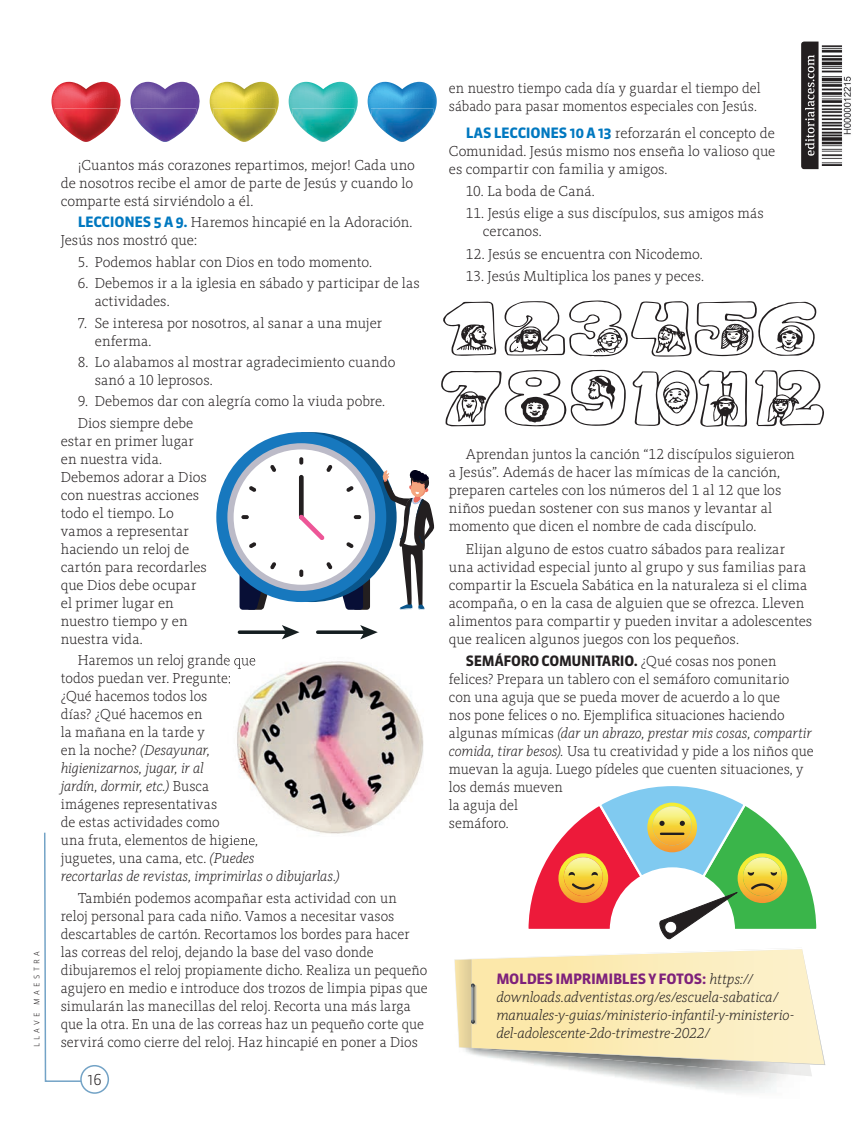
<style>
.page{position:relative;width:866px;height:1121px;background:#fff}
.page>*{position:absolute;margin:0;border:0;box-sizing:border-box;transform-origin:0 0}
.t1{font:300 15px/18px "FF Kievit Slab";color:#231f20}
.t2{font:italic 300 15px/18px "FF Kievit Slab";letter-spacing:-.01em;color:#231f20}
.t3{font:300 15px "FF Sanuk";color:#231f20}
.t4{font:700 14.25px "FF Sanuk";letter-spacing:-.02em;color:#231f20}
.t5{font:700 14.25px "FF Sanuk";letter-spacing:-.02em;color:#7e217b}
.t6{font:300 7.5px "FF Sanuk";letter-spacing:.435em;color:#231f20}
.s1{font-family:"FF Sanuk";font-weight:700;font-size:14.25px;color:#0078c0}
.s2{font-style:italic}
.s3{font-family:"FF Kievit Slab";font-weight:300;font-size:15px}
.s4{font-family:"FF Kievit Slab";font-weight:300;font-style:italic;font-size:15px;color:#231f20}
</style>
<div class="page">
<svg style="left:44px;top:832px;width:47px;height:250px"></svg>
<div style="left:81px;top:1065px;width:27px;height:28px;background:#fff;border-radius:50%"></div>
<div style="left:80px;top:1065px;width:29px;height:29px;border:2px solid #73a3c6;border-radius:50%"></div>
<div style="left:216px;top:432px;width:170px;height:170px;background:#1778be;border-radius:50%"></div>
<svg style="left:227px;top:432px;width:207px;height:178px"></svg>
<svg style="left:239px;top:630px;width:43px;height:4px"></svg>
<svg style="left:282px;top:625px;width:17px;height:14px"></svg>
<svg style="left:318px;top:630px;width:42px;height:4px"></svg>
<svg style="left:360px;top:625px;width:18px;height:14px"></svg>
<svg style="left:755px;top:370px;width:69px;height:56px"></svg>
<svg style="left:632px;top:370px;width:115px;height:57px"></svg>
<svg style="left:504px;top:300px;width:312px;height:57px"></svg>
<svg style="left:441px;top:370px;width:185px;height:56px"></svg>
<svg style="left:443px;top:302px;width:53px;height:54px"></svg>
<svg style="left:51px;top:82px;width:70px;height:33px;background:#e05760"></svg>
<img style="left:55px;top:108px;width:62px;height:34px">
<svg style="left:130px;top:82px;width:70px;height:33px;background:#826aaf"></svg>
<img style="left:134px;top:108px;width:62px;height:34px">
<svg style="left:210px;top:82px;width:69px;height:34px;background:#dbcd5c"></svg>
<img style="left:213px;top:108px;width:62px;height:34px">
<svg style="left:289px;top:82px;width:51px;height:31px"></svg>
<img style="left:292px;top:108px;width:62px;height:34px">
<svg style="left:367px;top:82px;width:69px;height:34px;background:#4da6d8"></svg>
<img style="left:371px;top:108px;width:62px;height:34px">
<svg style="left:459px;top:949px;width:366px;height:116px"></svg>
<svg style="left:454px;top:949px;width:348px;height:99px;background:#faebbb"></svg>
<svg style="left:528px;top:786px;width:289px;height:154px"></svg>
<svg style="left:801px;top:42px;width:50px;height:127px"></svg>
<img style="left:237px;top:661px;width:187px;height:173px">
<img style="left:228px;top:658px;width:28px;height:11px">
<img style="left:228px;top:835px;width:27px;height:8px">
<p class="t6" style="left:32px;top:1047px;width:98px;rotate:-90deg">LLAVE MAESTRA</p>
<p class="t1" style="left:61px;top:156px;width:356px;text-indent:17px">¡Cuantos más corazones repartimos, mejor! Cada uno de nosotros recibe el amor de parte de Jesús y cuando lo comparte está sirviéndolo a él.</p>
<p class="t1" style="left:61px;top:213px;width:353px;text-indent:17px"><span class="s1">LECCIONES 5 A 9.</span> Haremos hincapié en la Adoración.<br>Jesús nos mostró que:</p>
<p class="t1" style="left:78px;top:253px;width:296px">5. Podemos hablar con Dios en todo momento.</p>
<p class="t1" style="left:95px;top:274px;width:326px;text-indent:-17px">6. Debemos ir a la iglesia en sábado y participar de las actividades.</p>
<p class="t1" style="left:95px;top:313px;width:289px;text-indent:-17px">7. Se interesa por nosotros, al sanar a una mujer enferma.</p>
<p class="t1" style="left:95px;top:353px;width:302px;text-indent:-17px">8. Lo alabamos al mostrar agradecimiento cuando sanó a 10 leprosos.</p>
<p class="t1" style="left:78px;top:391px;width:309px;line-height:21.5px">9. Debemos dar con alegría como la viuda pobre.<br>Dios siempre debe</p>
<p class="t1" style="left:61px;top:432px;width:147px">estar en primer lugar en nuestra vida.<br>Debemos adorar a Dios con nuestras acciones todo el tiempo. Lo vamos a representar haciendo un reloj de cartón para recordarles que Dios debe ocupar el primer lugar en nuestro tiempo y en nuestra vida.</p>
<p class="t1" style="left:61px;top:651px;width:281px;text-indent:17px">Haremos un reloj grande que<br>todos puedan ver. Pregunte:<br>¿Qué hacemos todos los<br>días? ¿Qué hacemos en<br>la mañana en la tarde y<br>en la noche? <span class="s2">(Desayunar,<br>higienizarnos, jugar, ir al<br>jardín, dormir, etc.)</span> Busca<br>imágenes representativas<br>de estas actividades como<br>una fruta, elementos de higiene,<br>juguetes, una cama, etc. <span class="s2">(Puedes<br>recortarlas de revistas, imprimirlas o dibujarlas.)</span></p>
<p class="t1" style="left:61px;top:888px;width:368px;text-indent:17px">También podemos acompañar esta actividad con un<br>reloj personal para cada niño. Vamos a necesitar vasos descartables de cartón. Recortamos los bordes para hacer las correas del reloj, dejando la base del vaso donde dibujaremos el reloj propiamente dicho. Realiza un pequeño agujero en medio e introduce dos trozos de limpia pipas que simularán las manecillas del reloj. Recorta una más larga que la otra. En una de las correas haz un pequeño corte que servirá como cierre del reloj. Haz hincapié en poner a Dios</p>
<p class="t3" style="left:87px;top:1070px;width:16px">16</p>
<p class="t1" style="left:449px;top:79px;width:313px">en nuestro tiempo cada día y guardar el tiempo del sábado para pasar momentos especiales con Jesús.</p>
<p class="t1" style="left:449px;top:124px;width:328px;text-align:justify;text-indent:17px"><span class="s1">LAS LECCIONES 10 A 13</span> reforzarán el concepto de Comunidad. Jesús mismo nos enseña lo valioso que es compartir con familia y amigos.</p>
<p class="t1" style="left:466px;top:182px;width:130px">10. La boda de Caná.</p>
<p class="t1" style="left:483px;top:204px;width:282px;text-indent:-17px">11. Jesús elige a sus discípulos, sus amigos más cercanos.</p>
<p class="t1" style="left:466px;top:245px;width:238px">12. Jesús se encuentra con Nicodemo.</p>
<p class="t1" style="left:466px;top:267px;width:240px">13. Jesús Multiplica los panes y peces.</p>
<p class="t1" style="left:449px;top:445px;width:347px;text-indent:17px">Aprendan juntos la canción “12 discípulos siguieron a Jesús”. Además de hacer las mímicas de la canción, preparen carteles con los números del 1 al 12 que los niños puedan sostener con sus manos y levantar al momento que dicen el nombre de cada discípulo.</p>
<p class="t1" style="left:449px;top:539px;width:365px;text-indent:17px">Elijan alguno de estos cuatro sábados para realizar una actividad especial junto al grupo y sus familias para compartir la Escuela Sabática en la naturaleza si el clima acompaña, o en la casa de alguien que se ofrezca. Lleven alimentos para compartir y pueden invitar a adolescentes que realicen algunos juegos con los pequeños.</p>
<p class="t4" style="left:466px;top:652px;width:312px">SEMÁFORO COMUNITARIO. <span class="s3">¿Qué cosas nos ponen</span></p>
<p class="t1" style="left:449px;top:670px;width:366px">felices? Prepara un tablero con el semáforo comunitario con una aguja que se pueda mover de acuerdo a lo que<br>nos pone felices o no. Ejemplifica situaciones haciendo algunas mímicas <span class="s2">(dar un abrazo, prestar mis cosas, compartir comida, tirar besos).</span> Usa tu creatividad y pide a los niños que muevan la aguja. Luego pídeles que cuenten situaciones, y los demás mueven<br>la aguja del<br>semáforo.</p>
<p class="t5" style="left:496px;top:970px;width:259px">MOLDES IMPRIMIBLES Y FOTOS: <span class="s4">https://</span></p>
<p class="t2" style="left:496px;top:988px;width:299px">downloads.adventistas.org/es/escuela-sabatica/ manuales-y-guias/ministerio-infantil-y-ministerio&shy;del-adolescente-2do-trimestre-2022/</p>
</div>
